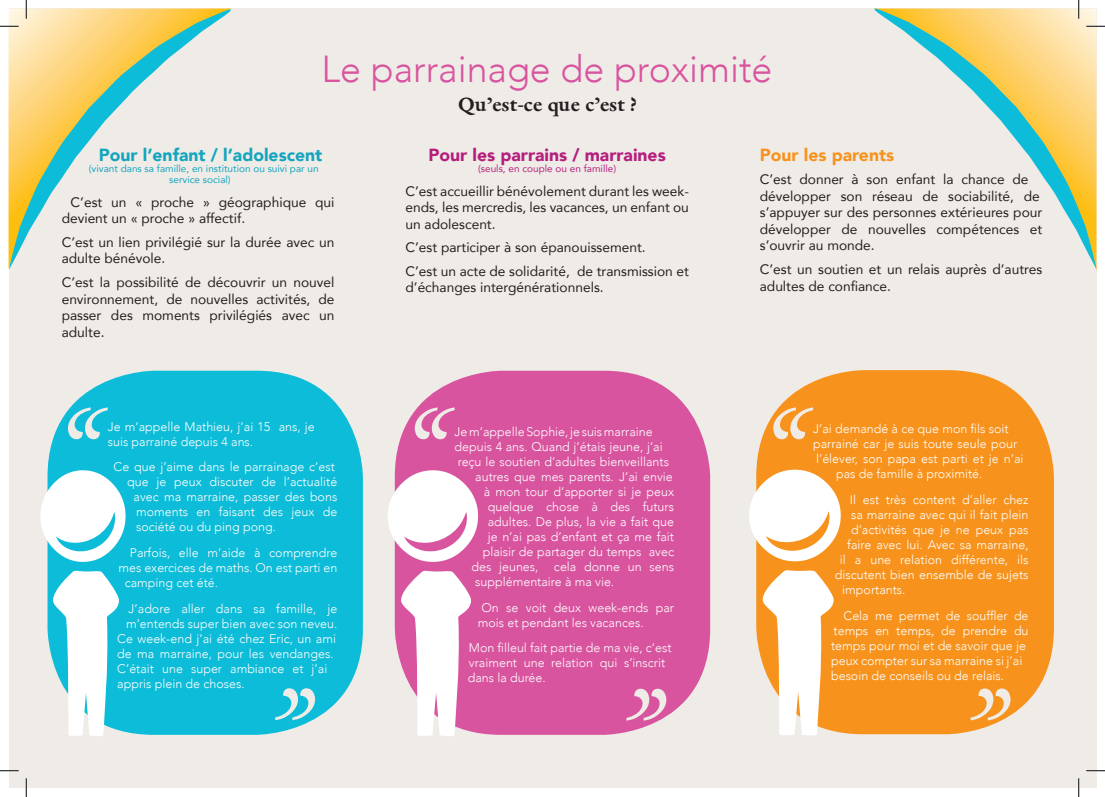
<style>
.page{position:relative;width:1105px;height:797px;background:#fff}
.page>*{position:absolute;margin:0;border:0;box-sizing:border-box;transform-origin:0 0}
.titre_parprox{font:300 37.5px "Avenir";color:#d9549f}
.question_int{font:700 18.75px "Galliard";color:#231f20}
.titre_def{font:900 17.5px "Avenir";color:#15a5be}
.titre_def-2{font:900 17.5px "Avenir";color:#b51e7c}
.titre_def-3{font:900 17.5px "Avenir";color:#f7931d}
.txt_def{font:13.75px/16.5px "Avenir";color:#231f20}
.bulles{font:300 12.5px/15px "Avenir";color:#fff}
.titre_def-4{font:10px/11.2px "Avenir";color:#15a5be}
.titre_def-5{font:10px "Avenir";color:#b51e7c}
</style>
<div class="page">
<div style="left:9px;top:9px;width:1087px;height:779px;background:#efece8"></div>
<svg style="left:9px;top:9px;width:222px;height:261px"></svg>
<svg style="left:874px;top:9px;width:222px;height:260px"></svg>
<div style="left:756px;top:370px;width:298px;height:364px;background:#f7931d;border-radius:107px"></div>
<svg style="left:763px;top:570px;width:71px;height:166px"></svg>
<svg style="left:749px;top:469px;width:92px;height:92px"></svg>
<div style="left:48px;top:371px;width:315px;height:363px;background:#0dbcd8;border-radius:106px"></div>
<svg style="left:53px;top:570px;width:66px;height:166px"></svg>
<svg style="left:40px;top:470px;width:86px;height:92px"></svg>
<div style="left:395px;top:371px;width:315px;height:363px;background:#d9549f;border-radius:106px"></div>
<svg style="left:401px;top:570px;width:70px;height:166px"></svg>
<svg style="left:388px;top:470px;width:90px;height:92px"></svg>
<svg style="left:68px;top:407px;width:40px;height:32px"></svg>
<svg style="left:275px;top:688px;width:40px;height:32px"></svg>
<svg style="left:415px;top:407px;width:40px;height:32px"></svg>
<svg style="left:626px;top:688px;width:40px;height:32px"></svg>
<svg style="left:773px;top:407px;width:40px;height:32px"></svg>
<svg style="left:970px;top:688px;width:40px;height:32px"></svg>
<svg style="left:0;top:25px;width:19px;height:2px"></svg>
<svg style="left:1086px;top:25px;width:19px;height:2px"></svg>
<svg style="left:0;top:770px;width:19px;height:1px"></svg>
<svg style="left:1086px;top:770px;width:19px;height:1px"></svg>
<svg style="left:25px;top:0;width:2px;height:19px"></svg>
<svg style="left:25px;top:778px;width:2px;height:19px"></svg>
<svg style="left:1078px;top:0;width:1px;height:19px"></svg>
<svg style="left:1078px;top:778px;width:1px;height:19px"></svg>
<p class="titre_parprox" style="left:321px;top:46px;width:452px">Le parrainage de proximité</p>
<p class="question_int" style="left:459px;top:93px;width:179px">Qu’est-ce que c’est ?</p>
<p class="titre_def" style="left:99px;top:140px;width:225px">Pour l’enfant / l’adolescent</p>
<p class="titre_def-4" style="left:169px;top:163px;width:151px;text-indent:-80px">(vivant dans sa famille, en institution ou suivi par un service social)</p>
<p class="txt_def" style="left:62px;top:193px;width:274px;text-indent:9px">C’est un « proche » géographique qui devient un « proche » affectif.</p>
<p class="txt_def" style="left:62px;top:233px;width:274px">C’est un lien privilégié sur la durée avec un adulte bénévole.</p>
<p class="txt_def" style="left:62px;top:274px;width:274px;text-align:justify">C’est la possibilité de découvrir un nouvel environnement, de nouvelles activités, de passer des moments privilégiés avec un adulte.</p>
<p class="bulles" style="left:108px;top:419px;width:209px">Je m’appelle Mathieu, j’ai 15 ans, je suis parrainé depuis 4 ans.</p>
<p class="bulles" style="left:114px;top:459px;width:223px">Ce que j’aime dans le parrainage c’est</p>
<p class="bulles" style="left:127px;top:474px;width:211px">que je peux discuter de l’actualité</p>
<p class="bulles" style="left:134px;top:489px;width:205px">avec ma marraine, passer des bons</p>
<p class="bulles" style="left:136px;top:504px;width:203px">moments en faisant des jeux de</p>
<p class="bulles" style="left:136px;top:519px;width:141px">société ou du ping pong.</p>
<p class="bulles" style="left:130px;top:545px;width:209px">Parfois, elle m’aide à comprendre</p>
<p class="bulles" style="left:119px;top:560px;width:220px">mes exercices de maths. On est parti en</p>
<p class="bulles" style="left:125px;top:575px;width:95px">camping cet été.</p>
<p class="bulles" style="left:129px;top:600px;width:210px">J’adore aller dans sa famille, je</p>
<p class="bulles" style="left:126px;top:615px;width:213px">m’entends super bien avec son neveu.</p>
<p class="bulles" style="left:117px;top:630px;width:220px">Ce week-end j’ai été chez Eric, un ami</p>
<p class="bulles" style="left:117px;top:645px;width:218px">de ma marraine, pour les vendanges.</p>
<p class="bulles" style="left:117px;top:660px;width:211px">C’était une super ambiance et j’ai</p>
<p class="bulles" style="left:117px;top:675px;width:129px">appris plein de choses.</p>
<p class="titre_def-2" style="left:429px;top:140px;width:239px">Pour les parrains / marraines</p>
<p class="titre_def-5" style="left:478px;top:160px;width:140px">(seuls, en couple ou en famille)</p>
<p class="txt_def" style="left:405px;top:182px;width:285px;text-align:justify">C’est accueillir bénévolement durant les week&shy;ends, les mercredis, les vacances, un enfant ou un adolescent.</p>
<p class="txt_def" style="left:405px;top:239px;width:242px">C’est participer à son épanouissement.</p>
<p class="txt_def" style="left:405px;top:262px;width:285px">C’est un acte de solidarité, de transmission et d’échanges intergénérationnels.</p>
<p class="bulles" style="left:455px;top:424px;width:200px">Je m’appelle Sophie, je suis marraine</p>
<p class="bulles" style="left:455px;top:439px;width:210px">depuis 4 ans. Quand j’étais jeune, j’ai</p>
<p class="bulles" style="left:458px;top:454px;width:213px">reçu le soutien d’adultes bienveillants</p>
<p class="bulles" style="left:475px;top:469px;width:199px">autres que mes parents. J’ai envie</p>
<p class="bulles" style="left:484px;top:484px;width:191px">à mon tour d’apporter si je peux</p>
<p class="bulles" style="left:488px;top:499px;width:188px">quelque chose à des futurs</p>
<p class="bulles" style="left:488px;top:514px;width:188px">adultes. De plus, la vie a fait que</p>
<p class="bulles" style="left:488px;top:529px;width:188px">je n’ai pas d’enfant et ça me fait</p>
<p class="bulles" style="left:483px;top:544px;width:193px">plaisir de partager du temps avec</p>
<p class="bulles" style="left:471px;top:559px;width:204px">des jeunes, cela donne un sens</p>
<p class="bulles" style="left:475px;top:574px;width:140px">supplémentaire à ma vie.</p>
<p class="bulles" style="left:478px;top:599px;width:198px;text-indent:4px">On se voit deux week-ends par mois et pendant les vacances.</p>
<p class="bulles" style="left:468px;top:640px;width:205px">Mon filleul fait partie de ma vie, c’est vraiment une relation qui s’inscrit dans la durée.</p>
<p class="titre_def-3" style="left:760px;top:140px;width:136px">Pour les parents</p>
<p class="txt_def" style="left:760px;top:171px;width:284px">C’est donner à son enfant la chance de développer son réseau de sociabilité, de s’appuyer sur des personnes extérieures pour développer de nouvelles compétences et s’ouvrir au monde.</p>
<p class="txt_def" style="left:760px;top:260px;width:284px">C’est un soutien et un relais auprès d’autres adultes de confiance.</p>
<p class="bulles" style="left:813px;top:421px;width:197px">J’ai demandé à ce que mon fils soit</p>
<p class="bulles" style="left:813px;top:436px;width:206px">parrainé car je suis toute seule pour</p>
<p class="bulles" style="left:816px;top:451px;width:209px">l’élever, son papa est parti et je n’ai</p>
<p class="bulles" style="left:836px;top:466px;width:148px">pas de famille à proximité.</p>
<p class="bulles" style="left:850px;top:492px;width:180px">Il est très content d’aller chez</p>
<p class="bulles" style="left:851px;top:507px;width:179px">sa marraine avec qui il fait plein</p>
<p class="bulles" style="left:851px;top:522px;width:179px">d’activités que je ne peux pas</p>
<p class="bulles" style="left:847px;top:537px;width:183px">faire avec lui. Avec sa marraine,</p>
<p class="bulles" style="left:840px;top:552px;width:190px">il a une relation différente, ils</p>
<p class="bulles" style="left:835px;top:567px;width:195px">discutent bien ensemble de sujets</p>
<p class="bulles" style="left:842px;top:582px;width:65px">importants.</p>
<p class="bulles" style="left:831px;top:608px;width:199px;text-indent:12px">Cela me permet de souffler de temps en temps, de prendre du temps pour moi et de savoir que je peux compter sur sa marraine si j’ai besoin de conseils ou de relais.</p>
</div>
